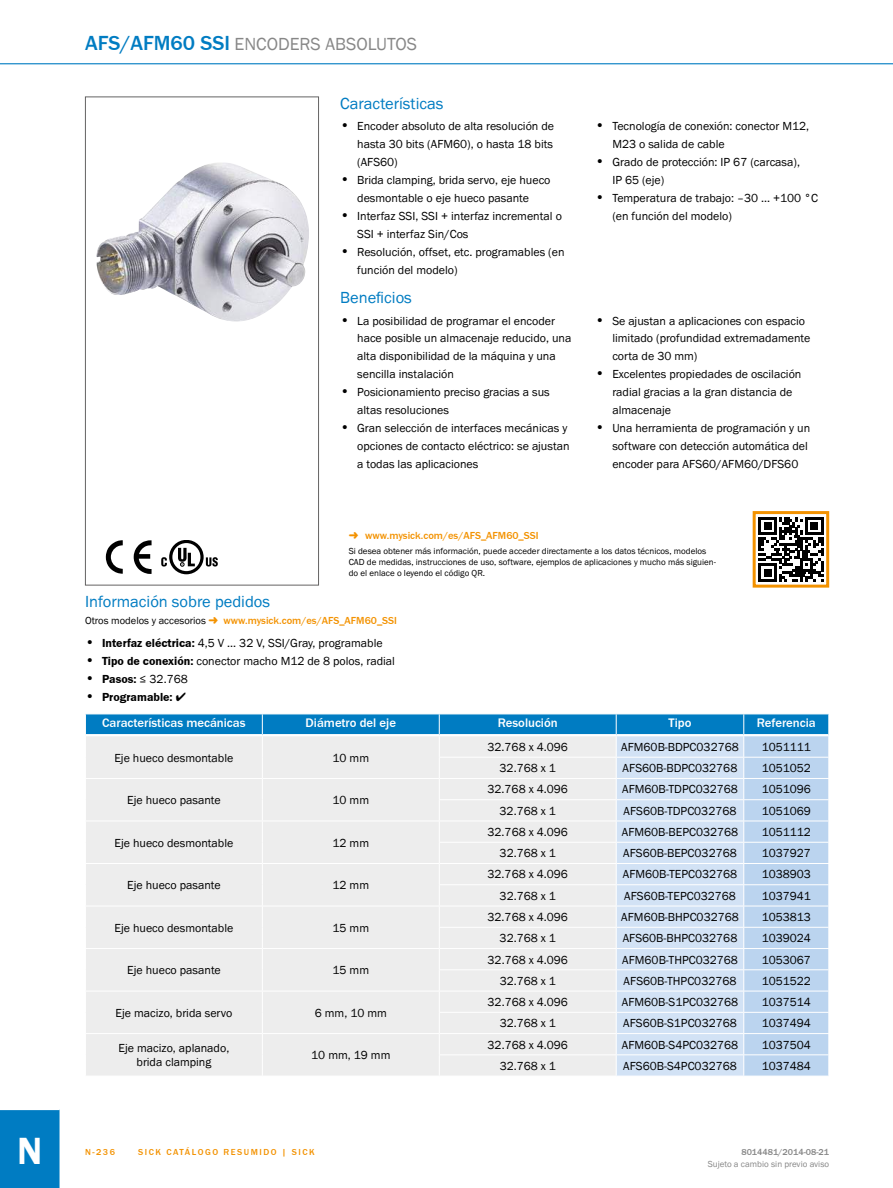
<style>
.page{position:relative;width:893px;height:1188px;background:#fff}
.page>*{position:absolute;margin:0;border:0;box-sizing:border-box;transform-origin:0 0}
.t1{font:700 39px "SICK Franklin";color:#fff}
.t2{font:500 21px "SICK Franklin";color:#007cc2}
.t3{font:18px "SICK Franklin";color:#878787}
.t4{font:16.5px "SICK Franklin";color:#007cc2}
.t5{font:500 12.75px "SICK Franklin";color:#fff}
.t6{font:12px/17.9px "SICK Franklin";color:#000}
.t7{font:700 12px "SICK Franklin";color:#000}
.t8{font:500 10.5px "SICK Franklin";color:#f39200}
.t9{font:10.5px "SICK Franklin";color:#000}
.t10{font:9px/10.8px "SICK Franklin";color:#000}
.t11{font:500 9px "SICK Franklin";letter-spacing:.17em;color:#f39200}
.t12{font:9px "SICK Franklin";color:#878787}
.t13{font:500 9px "SICK Franklin";color:#878787}
.s1{font-weight:400;font-size:18px;color:#878787}
.s2{font-size:14.25px}
.s3{font-weight:700}
.s4{font-weight:400;font-size:14.25px}
</style>
<div class="page">
<hr style="left:0;top:63px;width:893px;height:1px;background:#007cc2">
<svg style="left:85px;top:714px;width:744px;height:362px;background:#d7e3ec"></svg>
<img style="left:96px;top:163px;width:213px;height:159px">
<svg style="left:106px;top:540px;width:46px;height:34px"></svg>
<svg style="left:161px;top:540px;width:57px;height:34px"></svg>
<div style="left:85px;top:97px;width:234px;height:488px;border:1px solid #646363"></div>
<svg style="left:758px;top:517px;width:65px;height:65px"></svg>
<hr style="left:805px;top:517px;width:18px;height:3px;background:#000">
<div style="left:753px;top:511px;width:76px;height:77px;border:3px solid #f39200"></div>
<div style="left:0;top:1110px;width:60px;height:78px;background:#007cc2"></div>
<h1 class="t1" style="left:17px;top:1127px;width:27px">N</h1>
<h2 class="t2" style="left:85px;top:30px;width:171px">AFS/AFM60 SSI <span class="s1">Encoders</span></h2>
<h3 class="t3" style="left:325px;top:32px;width:12px">absolutos</h3>
<h3 class="t4" style="left:340px;top:93px;width:105px">Características</h3>
<p class="t6" style="left:357px;top:118px;width:198px;text-align:justify;text-indent:-17px"><span class="s2">•</span> Encoder absoluto de alta resolución de hasta 30 bits (AFM60), o hasta 18 bits (AFS60)</p>
<p class="t6" style="left:340px;top:171px;width:212px;text-align:center"><span class="s2">•</span> Brida clamping, brida servo, eje hueco desmontable o eje hueco pasante</p>
<p class="t6" style="left:357px;top:207px;width:206px;text-indent:-17px"><span class="s2">•</span> Interfaz SSI, SSI + interfaz incremental o<br>SSI + interfaz Sin/Cos</p>
<p class="t6" style="left:357px;top:243px;width:209px;text-indent:-17px"><span class="s2">•</span> Resolución, offset, etc. programables (en función del modelo)</p>
<h3 class="t4" style="left:340px;top:287px;width:73px">Beneficios</h3>
<p class="t6" style="left:357px;top:312px;width:216px;text-indent:-17px"><span class="s2">•</span> La posibilidad de programar el encoder hace posible un almacenaje reducido, una alta disponibilidad de la máquina y una sencilla instalación</p>
<p class="t6" style="left:357px;top:383px;width:194px;text-indent:-17px"><span class="s2">•</span> Posicionamiento preciso gracias a sus altas resoluciones</p>
<p class="t6" style="left:357px;top:419px;width:214px;text-indent:-17px"><span class="s2">•</span> Gran selección de interfaces mecánicas y opciones de contacto eléctrico: se ajustan a todas las aplicaciones</p>
<p class="t6" style="left:612px;top:118px;width:198px;text-indent:-17px"><span class="s2">•</span> Tecnología de conexión: conector M12,<br>M23 o salida de cable</p>
<p class="t6" style="left:612px;top:153px;width:189px;text-indent:-17px"><span class="s2">•</span> Grado de protección: IP 67 (carcasa),<br>IP 65 (eje)</p>
<p class="t6" style="left:612px;top:189px;width:207px;text-indent:-17px"><span class="s2">•</span> Temperatura de trabajo: –30 ... +100 °C (en función del modelo)</p>
<p class="t6" style="left:612px;top:312px;width:199px;text-indent:-17px"><span class="s2">•</span> Se ajustan a aplicaciones con espacio limitado (profundidad extremadamente corta de 30 mm)</p>
<p class="t6" style="left:612px;top:366px;width:191px;text-indent:-17px"><span class="s2">•</span> Excelentes propiedades de oscilación radial gracias a la gran distancia de almacenaje</p>
<p class="t6" style="left:612px;top:419px;width:199px;text-indent:-17px"><span class="s2">•</span> Una herramienta de programación y un software con detección automática del encoder para AFS60/AFM60/DFS60</p>
<p class="t8" style="left:365px;top:529px;width:175px">www.mysick.com/es/AFS_AFM60_SSI</p>
<p class="t10" style="left:349px;top:546px;width:369px">Si desea obtener más información, puede acceder directamente a los datos técnicos, modelos<br>CAD de medidas, instrucciones de uso, software, ejemplos de aplicaciones y mucho más siguien&shy;do el enlace o leyendo el código QR.</p>
<h3 class="t4" style="left:85px;top:592px;width:187px">Información sobre pedidos</h3>
<p class="t9" style="left:85px;top:614px;width:122px">Otros modelos y accesorios</p>
<p class="t8" style="left:224px;top:614px;width:175px">www.mysick.com/es/AFS_AFM60_SSI</p>
<p class="t6" style="left:85px;top:634px;width:299px"><span class="s2">•</span> <span class="s3">Interfaz eléctrica:</span> 4,5 V ... 32 V, SSI/Gray, programable</p>
<p class="t6" style="left:85px;top:652px;width:311px"><span class="s2">•</span> <span class="s3">Tipo de conexión:</span> conector macho M12 de 8 polos, radial</p>
<p class="t6" style="left:85px;top:670px;width:104px"><span class="s2">•</span> <span class="s3">Pasos:</span> ≤ 32.768</p>
<p class="t7" style="left:85px;top:689px;width:102px"><span class="s4">•</span> Programable: ●</p>
<p class="t5" style="left:102px;top:715px;width:145px">Características mecánicas</p>
<p class="t5" style="left:306px;top:715px;width:92px">Diámetro del eje</p>
<p class="t5" style="left:498px;top:715px;width:61px">Resolución</p>
<p class="t5" style="left:668px;top:715px;width:24px">Tipo</p>
<p class="t5" style="left:757px;top:715px;width:61px">Referencia</p>
<p class="t6" style="left:114px;top:749px;width:120px">Eje hueco desmontable</p>
<p class="t6" style="left:332px;top:749px;width:38px">10 mm</p>
<p class="t6" style="left:488px;top:738px;width:82px">32.768 x 4.096</p>
<p class="t6" style="left:621px;top:738px;width:119px">AFM60B-BDPC032768</p>
<p class="t6" style="left:762px;top:738px;width:51px">1051111</p>
<p class="t6" style="left:500px;top:759px;width:58px">32.768 x 1</p>
<p class="t6" style="left:623px;top:759px;width:116px">AFS60B-BDPC032768</p>
<p class="t6" style="left:762px;top:759px;width:51px">1051052</p>
<p class="t6" style="left:127px;top:791px;width:95px">Eje hueco pasante</p>
<p class="t6" style="left:332px;top:791px;width:38px">10 mm</p>
<p class="t6" style="left:114px;top:834px;width:120px">Eje hueco desmontable</p>
<p class="t6" style="left:333px;top:834px;width:38px">12 mm</p>
<p class="t6" style="left:127px;top:876px;width:95px">Eje hueco pasante</p>
<p class="t6" style="left:333px;top:876px;width:38px">12 mm</p>
<p class="t6" style="left:114px;top:919px;width:120px">Eje hueco desmontable</p>
<p class="t6" style="left:333px;top:919px;width:38px">15 mm</p>
<p class="t6" style="left:127px;top:961px;width:95px">Eje hueco pasante</p>
<p class="t6" style="left:333px;top:961px;width:38px">15 mm</p>
<p class="t6" style="left:116px;top:1004px;width:118px">Eje macizo, brida servo</p>
<p class="t6" style="left:315px;top:1004px;width:74px">6 mm, 10 mm</p>
<p class="t6" style="left:119px;top:1041px;width:112px;line-height:14.4px;text-align:center">Eje macizo, aplanado, brida clamping</p>
<p class="t6" style="left:311px;top:1046px;width:81px">10 mm, 19 mm</p>
<p class="t6" style="left:488px;top:781px;width:82px">32.768 x 4.096</p>
<p class="t6" style="left:622px;top:781px;width:117px">AFM60B-TDPC032768</p>
<p class="t6" style="left:762px;top:781px;width:51px">1051096</p>
<p class="t6" style="left:500px;top:802px;width:58px">32.768 x 1</p>
<p class="t6" style="left:623px;top:802px;width:114px">AFS60B-TDPC032768</p>
<p class="t6" style="left:762px;top:802px;width:51px">1051069</p>
<p class="t6" style="left:488px;top:823px;width:82px">32.768 x 4.096</p>
<p class="t6" style="left:622px;top:823px;width:118px">AFM60B-BEPC032768</p>
<p class="t6" style="left:762px;top:823px;width:51px">1051112</p>
<p class="t6" style="left:500px;top:844px;width:58px">32.768 x 1</p>
<p class="t6" style="left:623px;top:844px;width:115px">AFS60B-BEPC032768</p>
<p class="t6" style="left:762px;top:844px;width:51px">1037927</p>
<p class="t6" style="left:488px;top:866px;width:82px">32.768 x 4.096</p>
<p class="t6" style="left:623px;top:866px;width:116px">AFM60B-TEPC032768</p>
<p class="t6" style="left:762px;top:866px;width:51px">1038903</p>
<p class="t6" style="left:500px;top:887px;width:58px">32.768 x 1</p>
<p class="t6" style="left:624px;top:887px;width:113px">AFS60B-TEPC032768</p>
<p class="t6" style="left:762px;top:887px;width:51px">1037941</p>
<p class="t6" style="left:488px;top:908px;width:82px">32.768 x 4.096</p>
<p class="t6" style="left:621px;top:908px;width:119px">AFM60B-BHPC032768</p>
<p class="t6" style="left:762px;top:908px;width:51px">1053813</p>
<p class="t6" style="left:500px;top:930px;width:58px">32.768 x 1</p>
<p class="t6" style="left:623px;top:930px;width:116px">AFS60B-BHPC032768</p>
<p class="t6" style="left:762px;top:930px;width:51px">1039024</p>
<p class="t6" style="left:488px;top:951px;width:82px">32.768 x 4.096</p>
<p class="t6" style="left:622px;top:951px;width:117px">AFM60B-THPC032768</p>
<p class="t6" style="left:762px;top:951px;width:51px">1053067</p>
<p class="t6" style="left:500px;top:972px;width:58px">32.768 x 1</p>
<p class="t6" style="left:624px;top:972px;width:114px">AFS60B-THPC032768</p>
<p class="t6" style="left:762px;top:972px;width:51px">1051522</p>
<p class="t6" style="left:488px;top:993px;width:82px">32.768 x 4.096</p>
<p class="t6" style="left:622px;top:993px;width:118px">AFM60B-S1PC032768</p>
<p class="t6" style="left:762px;top:993px;width:51px">1037514</p>
<p class="t6" style="left:500px;top:1015px;width:58px">32.768 x 1</p>
<p class="t6" style="left:623px;top:1015px;width:115px">AFS60B-S1PC032768</p>
<p class="t6" style="left:762px;top:1015px;width:51px">1037494</p>
<p class="t6" style="left:488px;top:1036px;width:82px">32.768 x 4.096</p>
<p class="t6" style="left:622px;top:1036px;width:118px">AFM60B-S4PC032768</p>
<p class="t6" style="left:762px;top:1036px;width:51px">1037504</p>
<p class="t6" style="left:500px;top:1057px;width:58px">32.768 x 1</p>
<p class="t6" style="left:623px;top:1057px;width:115px">AFS60B-S4PC032768</p>
<p class="t6" style="left:762px;top:1057px;width:51px">1037484</p>
<p class="t11" style="left:85px;top:1146px;width:31px">N-236</p>
<p class="t11" style="left:138px;top:1146px;width:43px">SICK Catálogo</p>
<p class="t11" style="left:224px;top:1146px;width:8px">resumido</p>
<p class="t11" style="left:282px;top:1146px;width:34px">| SICK</p>
<p class="t13" style="left:741px;top:1146px;width:89px">8014481/2014-08-21</p>
<p class="t12" style="left:708px;top:1159px;width:123px">Sujeto a cambio sin previo aviso</p>
</div>
